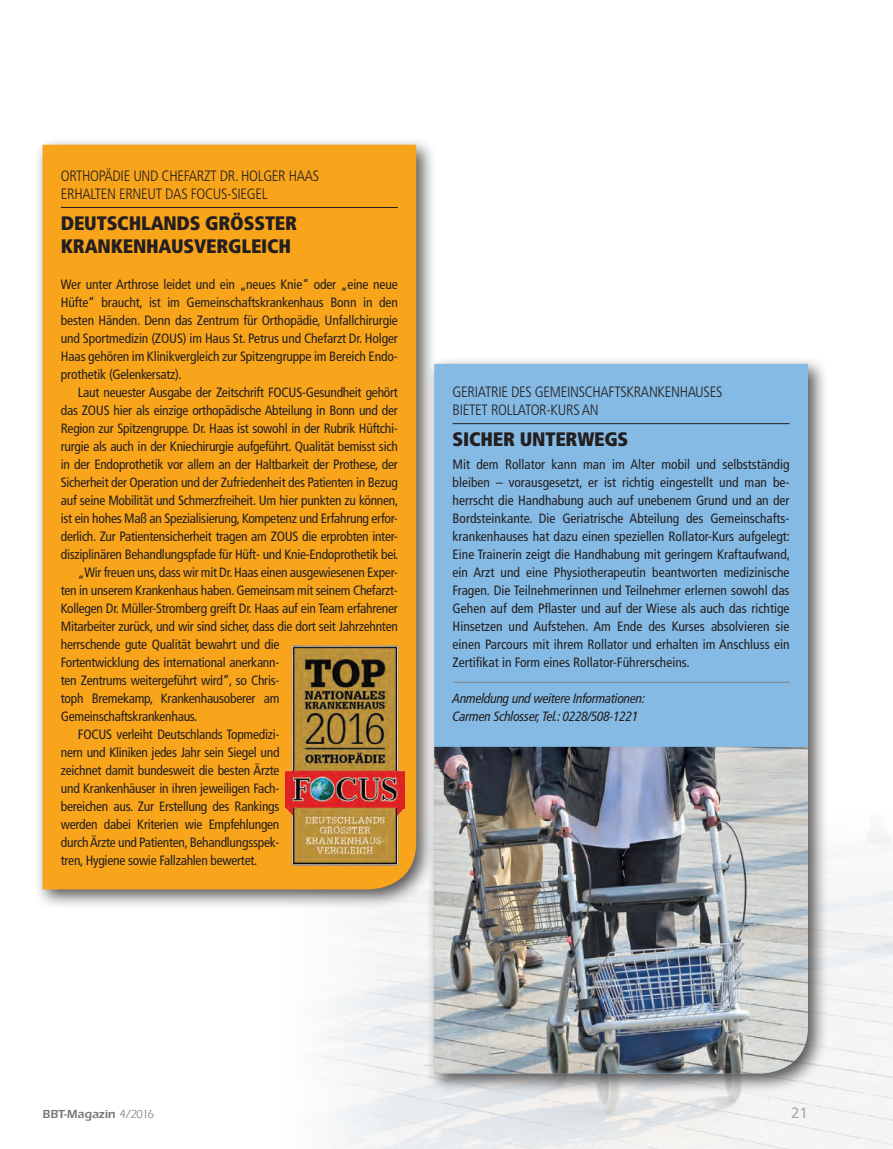
<style>
.page{position:relative;width:893px;height:1149px;background:#fff}
.page>*{position:absolute;margin:0;border:0;box-sizing:border-box;transform-origin:0 0}
.Fließtext_9_12_Einzu{font:900 condensed 19.5px "Frutiger LT Pro";letter-spacing:-.01em;color:#231f20}
.Fließtext_9_12_Einzu-2{font:300 condensed 15px/18px "Frutiger LT Pro";letter-spacing:-.02em;color:#231f20}
.Fließtext_9_12{font:15px "Frutiger";color:#aaabaf}
.Fließtext_9_12_Einzu-3{font:condensed 13.5px/18px "Frutiger LT Pro";letter-spacing:-.02em;color:#231f20;text-align:justify}
.Fließtext_9_12_Einzu-4{font:italic condensed 13.5px "Frutiger LT Pro";letter-spacing:-.02em;color:#231f20}
.t1{font:600 12px "ITC Eras LT";color:#76787b}
.s1{font-weight:400}
</style>
<div class="page">
<div style="left:34px;top:136px;width:402px;height:773px;background:#231f20;opacity:.75"></div>
<div style="left:43px;top:145px;width:373px;height:744px;background:#f9a51b"></div>
<div style="left:426px;top:355px;width:402px;height:738px;background:#231f20;opacity:.75"></div>
<div style="left:434px;top:364px;width:374px;height:382px;background:#85bae4"></div>
<hr style="left:61px;top:207px;width:337px;height:1px;background:#231f20">
<hr style="left:453px;top:423px;width:337px;height:1px;background:#231f20">
<img style="left:434px;top:746px;width:374px;height:327px">
<img style="left:286px;top:632px;width:118px;height:244px">
<hr style="left:454px;top:681px;width:336px;height:1px;background:#808285">
<p class="Fließtext_9_12_Einzu-2" style="left:61px;top:167px;width:260px">ORTHOPÄDIE UND CHEFARZT DR. HOLGER HAAS<br>ERHALTEN ERNEUT DAS FOCUS-SIEGEL</p>
<p class="Fließtext_9_12_Einzu" style="left:61px;top:211px;width:238px">DEUTSCHLANDS GRÖSSTER</p>
<p class="Fließtext_9_12_Einzu" style="left:61px;top:234px;width:232px">KRANKENHAUSVERGLEICH</p>
<p class="Fließtext_9_12_Einzu-3" style="left:61px;top:275px;width:338px">Wer unter Arthrose leidet und ein „neues Knie“ oder „eine neue Hüfte“ braucht, ist im Gemeinschaftskrankenhaus Bonn in den besten Händen. Denn das Zentrum für Orthopädie, Unfallchirurgie und Sportmedizin (ZOUS) im Haus St. Petrus und Chefarzt Dr. Holger Haas gehören im Klinikvergleich zur Spitzengruppe im Bereich Endo&shy;prothetik (Gelenkersatz).</p>
<p class="Fließtext_9_12_Einzu-3" style="left:61px;top:383px;width:339px;text-indent:17px">Laut neuester Ausgabe der Zeitschrift FOCUS-Gesundheit gehört das ZOUS hier als einzige orthopädische Abteilung in Bonn und der Region zur Spitzengruppe. Dr. Haas ist sowohl in der Rubrik Hüftchi&shy;rurgie als auch in der Kniechirurgie aufgeführt. Qualität bemisst sich in der Endoprothetik vor allem an der Haltbarkeit der Prothese, der Sicherheit der Operation und der Zufriedenheit des Patienten in Bezug auf seine Mobilität und Schmerzfreiheit. Um hier punkten zu können, ist ein hohes Maß an Spezialisierung, Kompetenz und Erfahrung erfor&shy;derlich. Zur Patientensicherheit tragen am ZOUS die erprobten inter&shy;disziplinären Behandlungspfade für Hüft- und Knie-Endoprothetik bei.</p>
<p class="Fließtext_9_12_Einzu-3" style="left:61px;top:563px;width:339px;text-align:left;text-indent:17px">„Wir freuen uns, dass wir mit Dr. Haas einen ausgewiesenen Exper&shy;ten in unserem Krankenhaus haben. Gemeinsam mit seinem Chefarzt-Kollegen Dr. Müller-Stromberg greift Dr. Haas auf ein Team erfahrener Mitarbeiter zurück, und wir sind sicher, dass die dort seit Jahrzehnten herrschende gute Qualität bewahrt und die<br>Fortentwicklung des international anerkann-<br>ten Zentrums weitergeführt wird“, so Chris-<br>toph Bremekamp, Krankenhausoberer am Gemeinschaftskrankenhaus.</p>
<p class="Fließtext_9_12_Einzu-3" style="left:61px;top:725px;width:220px;text-indent:17px">FOCUS verleiht Deutschlands Topmedizi&shy;nern und Kliniken jedes Jahr sein Siegel und zeichnet damit bundesweit die besten Ärzte und Krankenhäuser in ihren jeweiligen Fach&shy;bereichen aus. Zur Erstellung des Rankings werden dabei Kriterien wie Empfehlungen durch Ärzte und Patienten, Behandlungsspek&shy;tren, Hygiene sowie Fallzahlen bewertet.</p>
<p class="Fließtext_9_12_Einzu-2" style="left:453px;top:383px;width:271px">GERIATRIE DES GEMEINSCHAFTSKRANKENHAUSES<br>BIETET ROLLATOR-KURS AN</p>
<p class="Fließtext_9_12_Einzu" style="left:453px;top:427px;width:177px">SICHER UNTERWEGS</p>
<p class="Fließtext_9_12_Einzu-3" style="left:453px;top:455px;width:339px">Mit dem Rollator kann man im Alter mobil und selbstständig bleiben – vorausgesetzt, er ist richtig eingestellt und man be&shy;herrscht die Handhabung auch auf unebenem Grund und an der Bordsteinkante. Die Geriatrische Abteilung des Gemeinschafts&shy;krankenhauses hat dazu einen speziellen Rollator-Kurs aufgelegt:<br>Eine Trainerin zeigt die Handhabung mit geringem Kraftaufwand, ein Arzt und eine Physiotherapeutin beantworten medizinische Fragen. Die Teilnehmerinnen und Teilnehmer erlernen sowohl das Gehen auf dem Pflaster und auf der Wiese als auch das richtige Hinsetzen und Aufstehen. Am Ende des Kurses absolvieren sie einen Parcours mit ihrem Rollator und erhalten im Anschluss ein Zertifikat in Form eines Rollator-Führerscheins.</p>
<p class="Fließtext_9_12_Einzu-4" style="left:453px;top:690px;width:194px">Anmeldung und weitere Informationen:</p>
<p class="Fließtext_9_12_Einzu-4" style="left:453px;top:708px;width:187px">Carmen Schlosser, Tel.: 0228/508-1221</p>
<p class="t1" style="left:43px;top:1106px;width:113px">BBT-Magazin <span class="s1">4/2016</span></p>
<p class="Fließtext_9_12" style="left:791px;top:1103px;width:18px">21</p>
</div>
